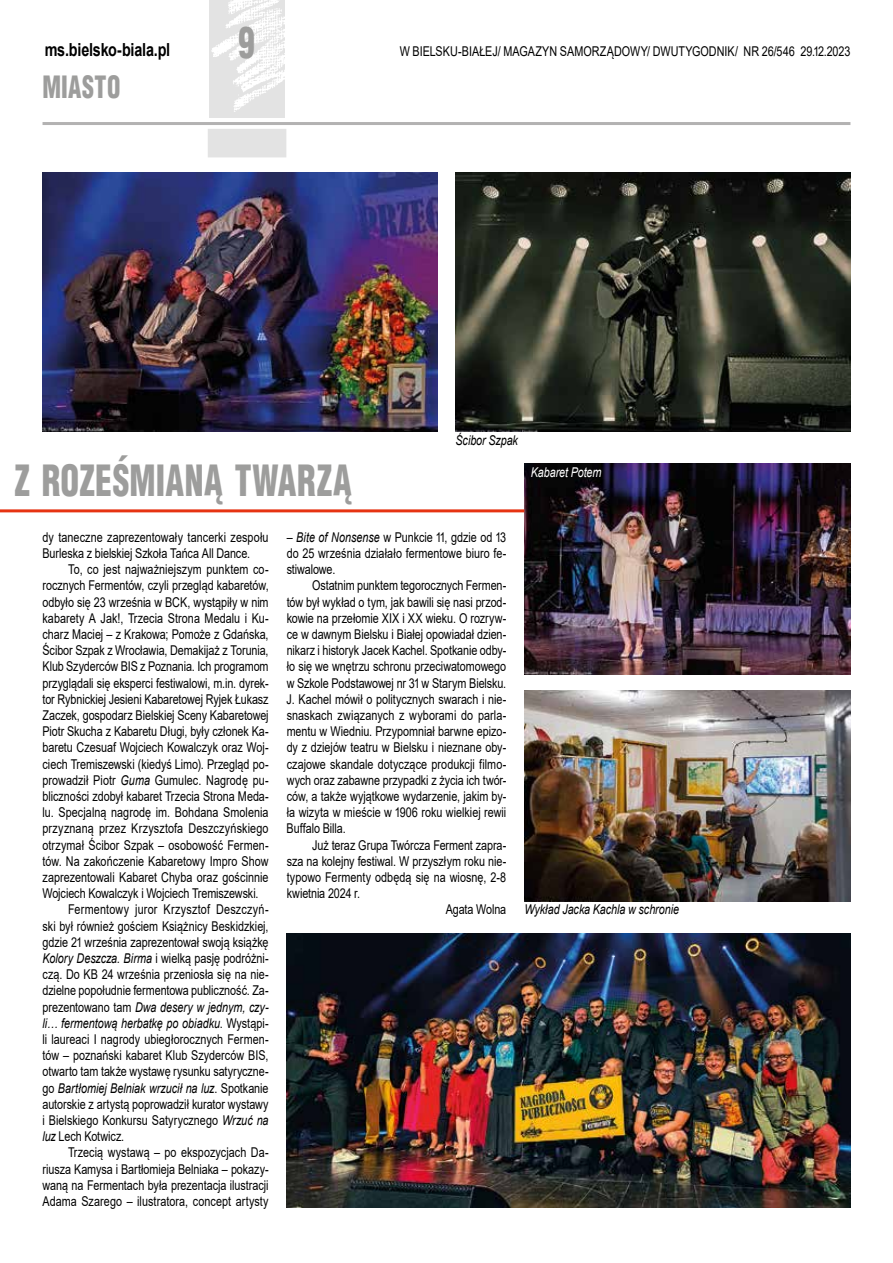
<style>
.page{position:relative;width:893px;height:1263px;background:#fff}
.page>*{position:absolute;margin:0;border:0;box-sizing:border-box;transform-origin:0 0}
.t1{font:900 42px "Switzerland Cond";letter-spacing:.02em;color:#9d9d9c;scale:.8 1}
.t2{font:900 30px "Switzerland Cond";letter-spacing:.02em;color:#9d9d9c;scale:.8 1}
.t3{font:700 18px "Arial";letter-spacing:-.015em;color:#000;scale:.8 1}
.t4{font:13.5px/16.2px "Arial";color:#000;text-align:justify;scale:.8 1}
.t5{font:italic 13.5px "Arial";letter-spacing:-.005em;color:#000;scale:.8 1}
.t6{font:13.5px "Arial";letter-spacing:.02em;color:#000;scale:.8 1}
.t7{font:italic 13.5px "Arial";letter-spacing:-.01em;color:#fff;scale:.8 1}
.s1{font-style:italic}
.s2{font-style:normal}
</style>
<div class="page">
<hr style="left:43px;top:122px;width:807px;height:3px;background:#b3b2b2">
<img style="left:209px;top:0;width:76px;height:117px">
<div style="left:208px;top:129px;width:78px;height:28px;background:#e3e3e3"></div>
<img style="left:43px;top:172px;width:394px;height:259px">
<img style="left:455px;top:172px;width:395px;height:259px">
<img style="left:524px;top:464px;width:326px;height:210px">
<img style="left:524px;top:691px;width:326px;height:210px">
<img style="left:287px;top:934px;width:563px;height:274px">
<hr style="left:0;top:509px;width:524px;height:3px;background:#e63312">
<h3 class="t3" style="left:45px;top:37px;width:158px">ms.bielsko-biala.pl</h3>
<h2 class="t2" style="left:43px;top:68px;width:99px">MIASTO</h2>
<h1 class="t1" style="left:238px;top:16px;width:22px">9</h1>
<p class="t4" style="left:400px;top:43px;width:565px">W BIELSKU-BIAŁEJ/ MAGAZYN SAMORZĄDOWY/ DWUTYGODNIK/ NR 26/546 29.12.2023</p>
<p class="t5" style="left:455px;top:431px;width:80px">Ścibor Szpak</p>
<h1 class="t1" style="left:15px;top:453px;width:422px">Z ROZEŚMIANĄ TWARZĄ</h1>
<p class="t4" style="left:43px;top:529px;width:284px">dy taneczne zaprezentowały tancerki zespołu<br>Burleska z bielskiej Szkoła Tańca All Dance.</p>
<p class="t4" style="left:68px;top:561px;width:252px">To, co jest najważniejszym punktem co-</p>
<p class="t4" style="left:43px;top:577px;width:284px">rocznych Fermentów, czyli przegląd kabaretów,</p>
<p class="t4" style="left:43px;top:594px;width:284px">odbyło się 23 września w BCK, wystąpiły w nim</p>
<p class="t4" style="left:43px;top:610px;width:284px">kabarety A Jak!, Trzecia Strona Medalu i Ku-</p>
<p class="t4" style="left:43px;top:626px;width:284px">charz Maciej – z Krakowa; Pomoże z Gdańska,</p>
<p class="t4" style="left:43px;top:642px;width:284px">Ścibor Szpak z Wrocławia, Demakijaż z Torunia,</p>
<p class="t4" style="left:42px;top:658px;width:284px">Klub Szyderców BIS z Poznania. Ich programom</p>
<p class="t4" style="left:42px;top:675px;width:284px">przyglądali się eksperci festiwalowi, m.in. dyrek-</p>
<p class="t4" style="left:43px;top:691px;width:284px">tor Rybnickiej Jesieni Kabaretowej Ryjek Łukasz</p>
<p class="t4" style="left:43px;top:707px;width:284px">Zaczek, gospodarz Bielskiej Sceny Kabaretowej</p>
<p class="t4" style="left:42px;top:723px;width:284px">Piotr Skucha z Kabaretu Długi, były członek Ka-</p>
<p class="t4" style="left:43px;top:739px;width:284px">baretu Czesuaf Wojciech Kowalczyk oraz Woj-</p>
<p class="t4" style="left:43px;top:756px;width:284px">ciech Tremiszewski (kiedyś Limo). Przegląd po-</p>
<p class="t4" style="left:43px;top:772px;width:284px">prowadził Piotr <span class="s1">Guma</span> Gumulec. Nagrodę pu-</p>
<p class="t4" style="left:43px;top:788px;width:284px">bliczności zdobył kabaret Trzecia Strona Meda-</p>
<p class="t4" style="left:43px;top:804px;width:284px">lu. Specjalną nagrodę im. Bohdana Smolenia</p>
<p class="t4" style="left:43px;top:820px;width:284px">przyznaną przez Krzysztofa Deszczyńskiego</p>
<p class="t4" style="left:43px;top:837px;width:284px">otrzymał Ścibor Szpak – osobowość Fermen-</p>
<p class="t4" style="left:43px;top:853px;width:284px">tów. Na zakończenie Kabaretowy Impro Show</p>
<p class="t4" style="left:43px;top:869px;width:284px">zaprezentowali Kabaret Chyba oraz gościnnie</p>
<p class="t4" style="left:43px;top:885px;width:272px">Wojciech Kowalczyk i Wojciech Tremiszewski.</p>
<p class="t6" style="left:68px;top:900px;width:252px">Fermentowy juror Krzysztof Deszczyń-</p>
<p class="t4" style="left:43px;top:918px;width:284px">ski był również gościem Książnicy Beskidzkiej,</p>
<p class="t4" style="left:43px;top:934px;width:284px">gdzie 21 września zaprezentował swoją książkę</p>
<p class="t4" style="left:42px;top:950px;width:284px"><span class="s1">Kolory Deszcza. Birma</span> i wielką pasję podróżni-</p>
<p class="t4" style="left:43px;top:966px;width:284px">czą. Do KB 24 września przeniosła się na nie-</p>
<p class="t4" style="left:43px;top:982px;width:284px">dzielne popołudnie fermentowa publiczność. Za-</p>
<p class="t5" style="left:43px;top:998px;width:284px"><span class="s2">prezentowano tam</span> Dwa desery w jednym, czy-</p>
<p class="t5" style="left:43px;top:1014px;width:284px">li… fermentową herbatkę po obiadku<span class="s2">. Wystąpi-</span></p>
<p class="t4" style="left:43px;top:1031px;width:284px">li laureaci I nagrody ubiegłorocznych Fermen-</p>
<p class="t4" style="left:43px;top:1047px;width:284px">tów – poznański kabaret Klub Szyderców BIS,</p>
<p class="t4" style="left:43px;top:1063px;width:284px">otwarto tam także wystawę rysunku satyryczne-</p>
<p class="t5" style="left:43px;top:1079px;width:284px"><span class="s2">go</span> Bartłomiej Belniak wrzucił na luz<span class="s2">. Spotkanie</span></p>
<p class="t4" style="left:43px;top:1096px;width:284px">autorskie z artystą poprowadził kurator wystawy</p>
<p class="t4" style="left:43px;top:1112px;width:284px">i Bielskiego Konkursu Satyrycznego <span class="s1">Wrzuć na</span></p>
<p class="t4" style="left:43px;top:1128px;width:104px"><span class="s1">luz</span> Lech Kotwicz.</p>
<p class="t4" style="left:68px;top:1144px;width:252px">Trzecią wystawą – po ekspozycjach Da-</p>
<p class="t4" style="left:43px;top:1161px;width:284px">riusza Kamysa i Bartłomieja Belniaka – pokazy-</p>
<p class="t4" style="left:43px;top:1177px;width:284px">waną na Fermentach była prezentacja ilustracji</p>
<p class="t4" style="left:43px;top:1193px;width:284px">Adama Szarego – ilustratora, concept artysty</p>
<p class="t4" style="left:287px;top:529px;width:276px">– <span class="s1">Bite of Nonsense</span> w Punkcie 11, gdzie od 13 do 25 września działało fermentowe biuro fe&shy;stiwalowe.</p>
<p class="t4" style="left:287px;top:577px;width:276px;text-indent:26px">Ostatnim punktem tegorocznych Fermen&shy;tów był wykład o tym, jak bawili się nasi przod&shy;kowie na przełomie XIX i XX wieku. O rozryw&shy;ce w dawnym Bielsku i Białej opowiadał dzien&shy;nikarz i historyk Jacek Kachel. Spotkanie odby&shy;ło się we wnętrzu schronu przeciwatomowego w Szkole Podstawowej nr 31 w Starym Bielsku.<br>J. Kachel mówił o politycznych swarach i nie&shy;snaskach związanych z wyborami do parla&shy;mentu w Wiedniu. Przypomniał barwne epizo&shy;dy z dziejów teatru w Bielsku i nieznane oby&shy;czajowe skandale dotyczące produkcji filmo&shy;wych oraz zabawne przypadki z życia ich twór&shy;ców, a także wyjątkowe wydarzenie, jakim by&shy;ła wizyta w mieście w 1906 roku wielkiej rewii Buffalo Billa.</p>
<p class="t4" style="left:312px;top:837px;width:244px">Już teraz Grupa Twórcza Ferment zapra-</p>
<p class="t4" style="left:287px;top:853px;width:276px">sza na kolejny festiwal. W przyszłym roku nie-</p>
<p class="t4" style="left:287px;top:869px;width:276px">typowo Fermenty odbędą się na wiosnę, 2-8</p>
<p class="t4" style="left:287px;top:885px;width:93px">kwietnia 2024 r.</p>
<p class="t4" style="left:446px;top:901px;width:77px">Agata Wolna</p>
<p class="t7" style="left:531px;top:463px;width:90px">Kabaret Potem</p>
<p class="t5" style="left:524px;top:901px;width:195px">Wykład Jacka Kachla w schronie</p>
</div>
